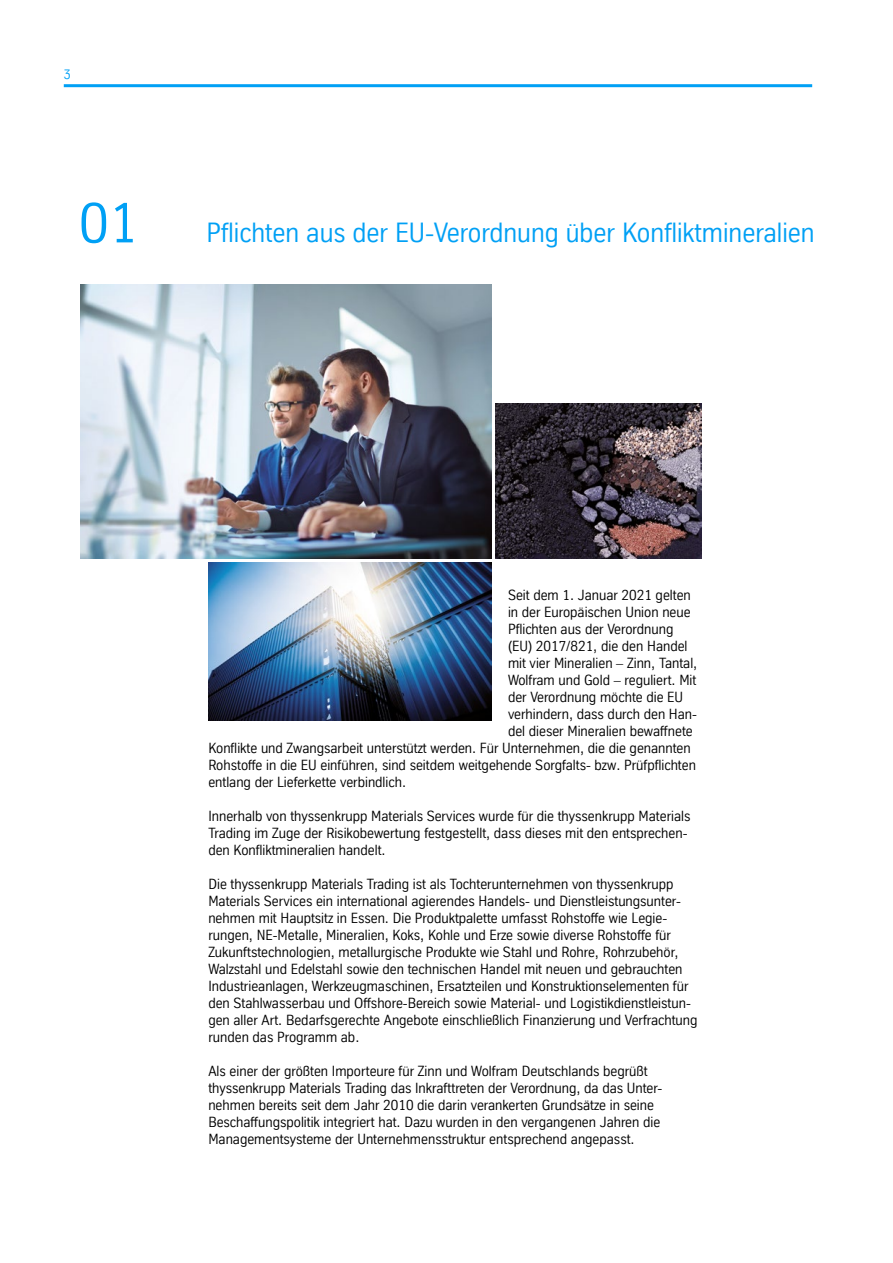
<style>
.page{position:relative;width:893px;height:1263px;background:#fff}
.page>*{position:absolute;margin:0;border:0;box-sizing:border-box;transform-origin:0 0}
.t1{font:27px "TK Type";color:#00a0f5}
.t2{font:14.25px/17px "TK Type";color:#000}
.t3{font:13.5px "TK Type";color:#00a0f5}
.s1{font-size:55.5px}
</style>
<div class="page">
<img style="left:81px;top:285px;width:410px;height:273px">
<img style="left:208px;top:563px;width:283px;height:157px">
<img style="left:495px;top:403px;width:207px;height:155px">
<hr style="left:64px;top:84px;width:748px;height:3px;background:#00a0f5">
<p class="t3" style="left:64px;top:66px;width:9px">3</p>
<h1 class="t1" style="left:79px;top:218px;width:737px"><span class="s1">01</span> Pflichten aus der EU-Verordnung über Konfliktmineralien</h1>
<p class="t2" style="left:508px;top:586px;width:184px">Seit dem 1. Januar 2021 gelten</p>
<p class="t2" style="left:508px;top:603px;width:184px">in der Europäischen Union neue</p>
<p class="t2" style="left:508px;top:620px;width:167px">Pflichten aus der Verordnung</p>
<p class="t2" style="left:508px;top:637px;width:181px">(EU) 2017/821, die den Handel</p>
<p class="t2" style="left:508px;top:654px;width:191px">mit vier Mineralien – Zinn, Tantal,</p>
<p class="t2" style="left:508px;top:671px;width:190px">Wolfram und Gold – reguliert. Mit</p>
<p class="t2" style="left:508px;top:688px;width:177px">der Verordnung möchte die EU</p>
<p class="t2" style="left:508px;top:705px;width:191px">verhindern, dass durch den Han-</p>
<p class="t2" style="left:508px;top:722px;width:186px">del dieser Mineralien bewaffnete</p>
<p class="t2" style="left:208px;top:739px;width:484px">Konflikte und Zwangsarbeit unterstützt werden. Für Unternehmen, die die genannten</p>
<p class="t2" style="left:208px;top:756px;width:489px">Rohstoffe in die EU einführen, sind seitdem weitgehende Sorgfalts- bzw. Prüfpflichten</p>
<p class="t2" style="left:208px;top:773px;width:199px">entlang der Lieferkette verbindlich.</p>
<p class="t2" style="left:208px;top:807px;width:484px">Innerhalb von thyssenkrupp Materials Services wurde für die thyssenkrupp Materials<br>Trading im Zuge der Risikobewertung festgestellt, dass dieses mit den entsprechen&shy;den Konfliktmineralien handelt.</p>
<p class="t2" style="left:208px;top:875px;width:491px">Die thyssenkrupp Materials Trading ist als Tochterunternehmen von thyssenkrupp Materials Services ein international agierendes Handels- und Dienstleistungsunter&shy;nehmen mit Hauptsitz in Essen. Die Produktpalette umfasst Rohstoffe wie Legie&shy;rungen, NE-Metalle, Mineralien, Koks, Kohle und Erze sowie diverse Rohstoffe für Zukunftstechnologien, metallurgische Produkte wie Stahl und Rohre, Rohrzubehör, Walzstahl und Edelstahl sowie den technischen Handel mit neuen und gebrauchten Industrieanlagen, Werkzeugmaschinen, Ersatzteilen und Konstruktionselementen für den Stahlwasserbau und Offshore-Bereich sowie Material- und Logistikdienstleistun&shy;gen aller Art. Bedarfsgerechte Angebote einschließlich Finanzierung und Verfrachtung runden das Programm ab.</p>
<p class="t2" style="left:208px;top:1062px;width:456px">Als einer der größten Importeure für Zinn und Wolfram Deutschlands begrüßt thyssenkrupp Materials Trading das Inkrafttreten der Verordnung, da das Unter&shy;nehmen bereits seit dem Jahr 2010 die darin verankerten Grundsätze in seine Beschaffungspolitik integriert hat. Dazu wurden in den vergangenen Jahren die Managementsysteme der Unternehmensstruktur entsprechend angepasst.</p>
</div>
